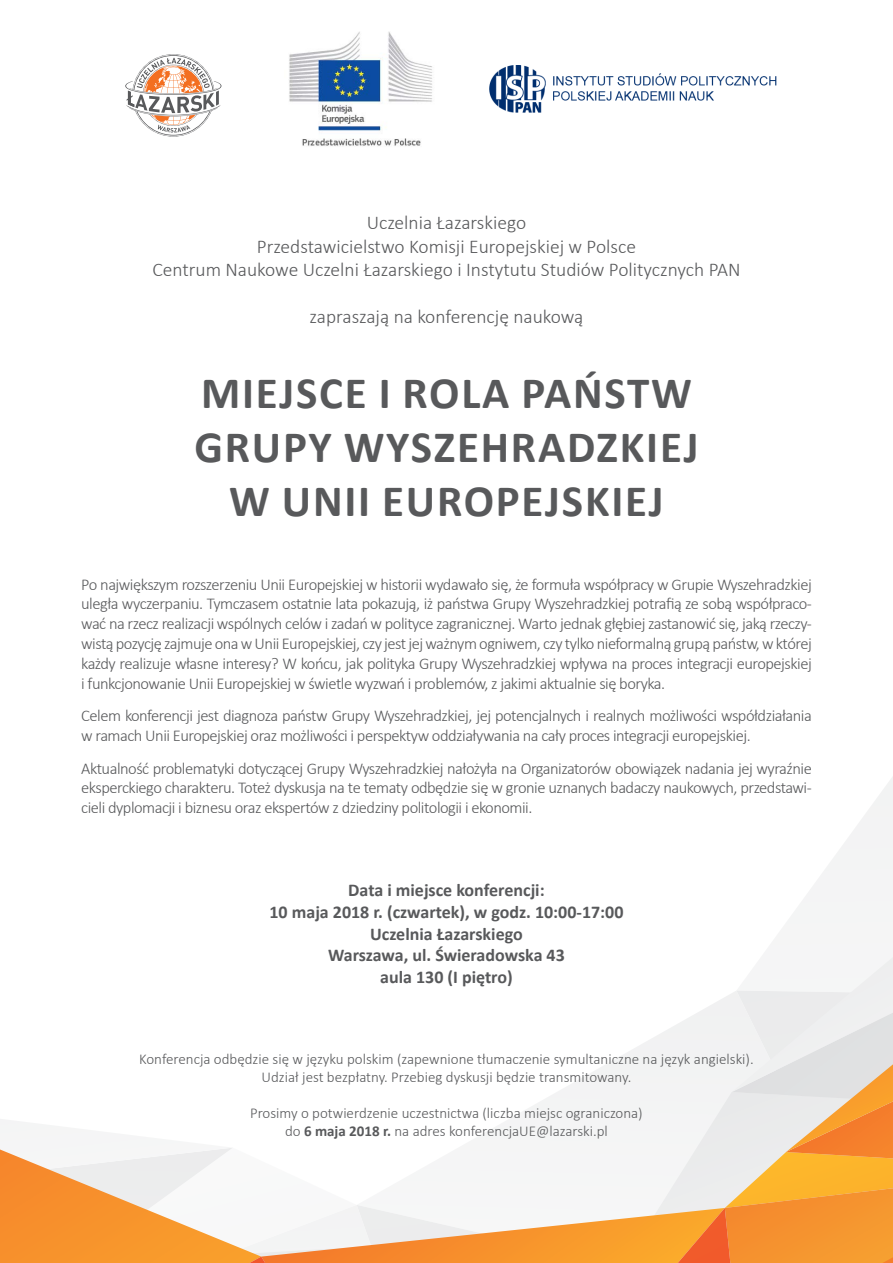
<style>
.page{position:relative;width:893px;height:1263px;background:#fff}
.page>*{position:absolute;margin:0;border:0;box-sizing:border-box;transform-origin:0 0}
.t1{font:700 45px/54px "Calibri";letter-spacing:.04em;color:#58595b;text-align:center}
.t2{font:300 19.5px/23.4px "Calibri";color:#58595b;text-align:center}
.t3{font:700 18px/21.6px "Calibri";color:#58595b;text-align:center}
.t4{font:300 16.5px/19.8px "Calibri";letter-spacing:-.03em;color:#58595b;text-align:justify}
.t5{font:300 15px/18px "Calibri";color:#58595b;text-align:center}
.s1{font-weight:700}
</style>
<div class="page">
<svg style="left:0;top:777px;width:893px;height:486px"></svg>
<svg style="left:125px;top:54px;width:96px;height:83px"></svg>
<img style="left:289px;top:31px;width:143px;height:115px">
<img style="left:489px;top:65px;width:288px;height:48px">
<p class="t2" style="left:152px;top:211px;width:590px">Uczelnia Łazarskiego<br>Przedstawicielstwo Komisji Europejskiej w Polsce<br>Centrum Naukowe Uczelni Łazarskiego i Instytutu Studiów Politycznych PAN</p>
<p class="t2" style="left:310px;top:305px;width:275px">zapraszają na konferencję naukową</p>
<h1 class="t1" style="left:194px;top:365px;width:506px">MIEJSCE I ROLA PAŃSTW<br>GRUPY WYSZEHRADZKIEJ<br>W UNII EUROPEJSKIEJ</h1>
<p class="t4" style="left:81px;top:574px;width:732px">Po największym rozszerzeniu Unii Europejskiej w historii wydawało się, że formuła współpracy w Grupie Wyszehradzkiej uległa wyczerpaniu. Tymczasem ostatnie lata pokazują, iż państwa Grupy Wyszehradzkiej potrafią ze sobą współpraco&shy;wać na rzecz realizacji wspólnych celów i zadań w polityce zagranicznej. Warto jednak głębiej zastanowić się, jaką rzeczy&shy;wistą pozycję zajmuje ona w Unii Europejskiej, czy jest jej ważnym ogniwem, czy tylko nieformalną grupą państw, w której każdy realizuje własne interesy? W końcu, jak polityka Grupy Wyszehradzkiej wpływa na proces integracji europejskiej i funkcjonowanie Unii Europejskiej w świetle wyzwań i problemów, z jakimi aktualnie się boryka.</p>
<p class="t4" style="left:81px;top:706px;width:732px">Celem konferencji jest diagnoza państw Grupy Wyszehradzkiej, jej potencjalnych i realnych możliwości współdziałania w ramach Unii Europejskiej oraz możliwości i perspektyw oddziaływania na cały proces integracji europejskiej.</p>
<p class="t4" style="left:81px;top:758px;width:732px">Aktualność problematyki dotyczącej Grupy Wyszehradzkiej nałożyła na Organizatorów obowiązek nadania jej wyraźnie eksperckiego charakteru. Toteż dyskusja na te tematy odbędzie się w gronie uznanych badaczy naukowych, przedstawi&shy;cieli dyplomacji i biznesu oraz ekspertów z dziedziny politologii i ekonomii.</p>
<p class="t3" style="left:269px;top:879px;width:355px">Data i miejsce konferencji:<br>10 maja 2018 r. (czwartek), w godz. 10:00-17:00<br>Uczelnia Łazarskiego<br>Warszawa, ul. Świeradowska 43<br>aula 130 (I piętro)</p>
<p class="t5" style="left:139px;top:1049px;width:616px">Konferencja odbędzie się w języku polskim (zapewnione tłumaczenie symultaniczne na język angielski).<br>Udział jest bezpłatny. Przebieg dyskusji będzie transmitowany.</p>
<p class="t5" style="left:250px;top:1103px;width:394px">Prosimy o potwierdzenie uczestnictwa (liczba miejsc ograniczona) do <span class="s1">6 maja 2018 r.</span> na adres konferencjaUE@lazarski.pl</p>
</div>
